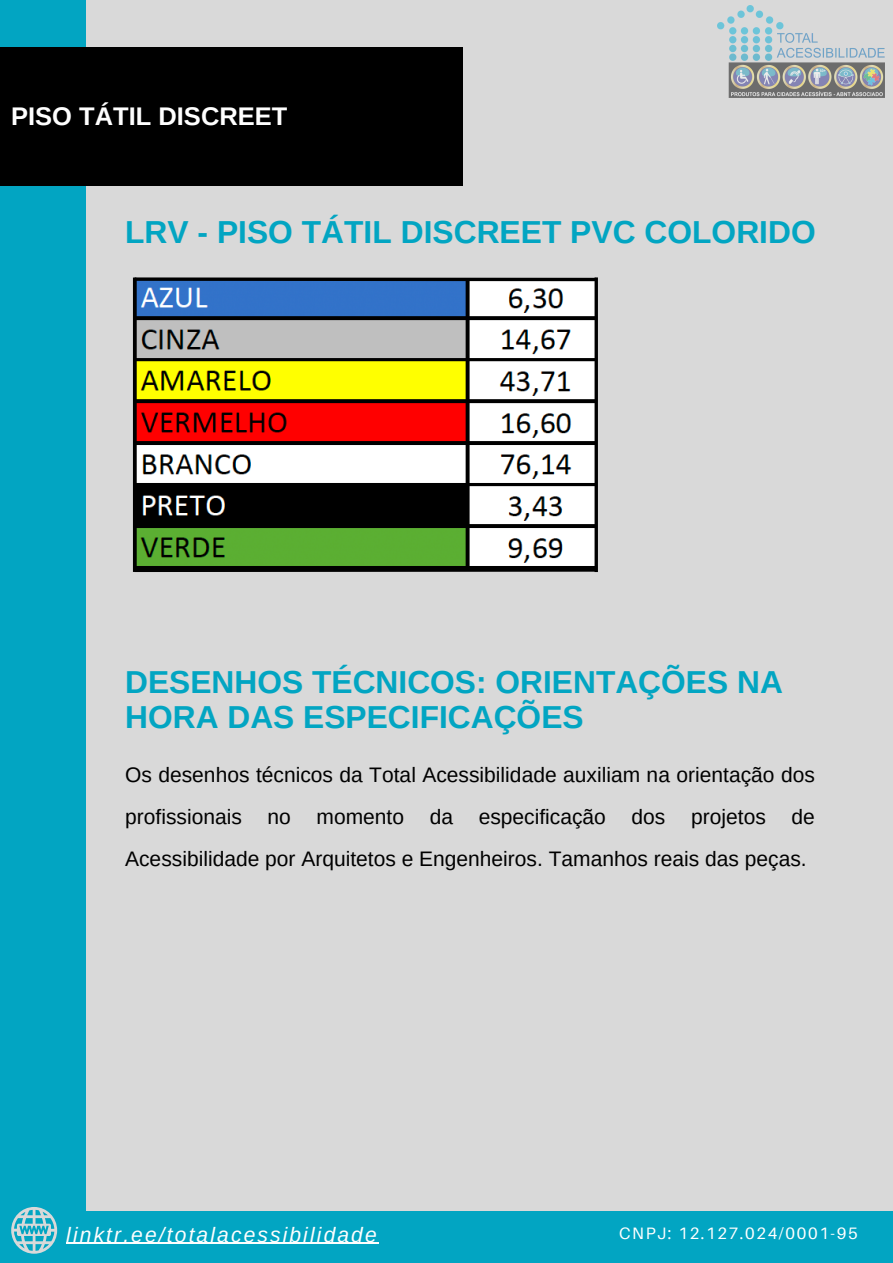
<style>
.page{position:relative;width:893px;height:1263px;background:#d9d9d9}
.page>*{position:absolute;margin:0;border:0;box-sizing:border-box;transform-origin:0 0}
.t1{font:700 31.8px "Arimo";color:#02a5c2}
.t2{font:700 31.72px/34.9px "Arimo";color:#02a5c2}
.t3{font:700 25.5px "Arimo";color:#fefefe}
.t4{font:italic 21.08px "Arimo";letter-spacing:.1em;color:#fefefe}
.t5{font:21px/41.6px "Arimo";color:#000;text-align:justify}
.t6{font:16.5px "Aileron";letter-spacing:.1em;color:#fff}
</style>
<div class="page">
<div style="left:85px;top:1211px;width:808px;height:52px;background:#02a5c2"></div>
<div style="left:0;top:0;width:85px;height:1263px;background:#02a5c2"></div>
<svg style="left:11px;top:1207px;width:46px;height:46px"></svg>
<img style="left:717px;top:6px;width:167px;height:92px">
<div style="left:0;top:47px;width:462px;height:139px;background:#000"></div>
<img style="left:136px;top:283px;width:458px;height:284px">
<svg style="left:132px;top:277px;width:462px;height:6px;background:#38485d"></svg>
<svg style="left:132px;top:567px;width:462px;height:5px;background:#060606"></svg>
<svg style="left:594px;top:277px;width:4px;height:295px"></svg>
<hr style="left:133px;top:278px;width:3px;height:294px;background:#000">
<hr style="left:66px;top:1242px;width:101px;height:2px;background:#fefefe">
<hr style="left:167px;top:1242px;width:212px;height:2px;background:#fefefe">
<p class="t3" style="left:11px;top:102px;width:278px">PISO TÁTIL DISCREET</p>
<p class="t1" style="left:125px;top:214px;width:692px">LRV - PISO TÁTIL DISCREET PVC COLORIDO</p>
<p class="t2" style="left:125px;top:665px;width:659px">DESENHOS TÉCNICOS: ORIENTAÇÕES NA<br>HORA DAS ESPECIFICAÇÕES</p>
<p class="t5" style="left:125px;top:754px;width:691px">Os desenhos técnicos da Total Acessibilidade auxiliam na orientação dos profissionais no momento da especificação dos projetos de Acessibilidade por Arquitetos e Engenheiros. Tamanhos reais das peças.</p>
<p class="t4" style="left:66px;top:1222px;width:312px">linktr.ee/totalacessibilidade</p>
<p class="t6" style="left:619px;top:1223px;width:240px">CNPJ: 12.127.024/0001-95</p>
</div>
